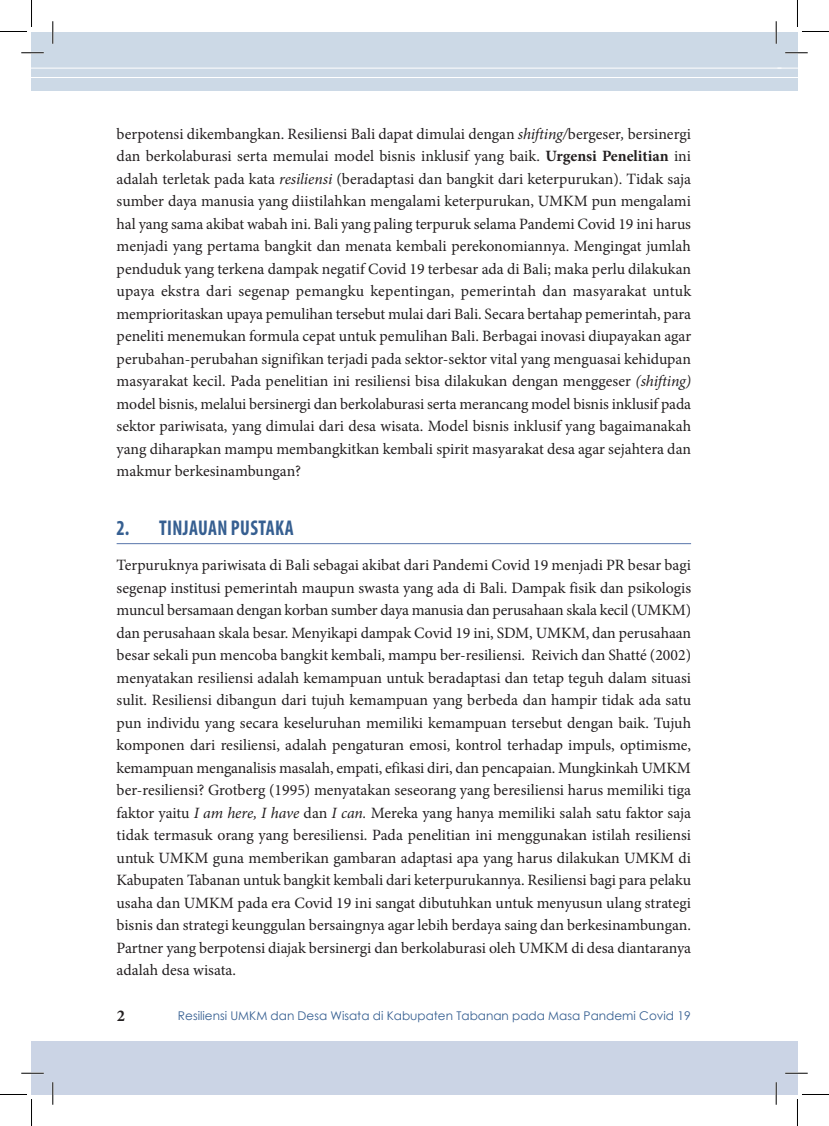
<style>
.page{position:relative;width:829px;height:1126px;background:#fff}
.page>*{position:absolute;margin:0;border:0;box-sizing:border-box;transform-origin:0 0}
.Sub_1{font:700 condensed 21.45px "Myriad Pro";letter-spacing:.02em;color:#365f91;scale:.91 1}
.t1{font:700 16.5px "Minion Pro";color:#231f20}
.Normal_2{font:15.75px/22.5px "Minion Pro";letter-spacing:-.005em;color:#231f20;text-align:justify}
.t2{font:12px "Century Gothic";color:#365f91}
.s1{font-style:italic}
.s2{font-weight:700}
</style>
<div class="page">
<div style="left:32px;top:32px;width:765px;height:59px;background:#ccd9e6"></div>
<hr style="left:32px;top:68px;width:749px;height:1px;background:#fff">
<svg style="left:777px;top:68px;width:20px;height:1px"></svg>
<hr style="left:32px;top:77px;width:749px;height:1px;background:#fff">
<svg style="left:781px;top:77px;width:16px;height:1px"></svg>
<div style="left:32px;top:1041px;width:765px;height:53px;background:#cbd4e5"></div>
<hr style="left:117px;top:543px;width:574px;height:1px;background:#5876ab">
<hr style="left:21px;top:52px;width:23px;height:2px;background:#fff">
<hr style="left:785px;top:52px;width:22px;height:2px;background:#fff">
<hr style="left:21px;top:1072px;width:23px;height:2px;background:#fff">
<hr style="left:785px;top:1072px;width:22px;height:2px;background:#fff">
<hr style="left:52px;top:21px;width:2px;height:23px;background:#fff">
<hr style="left:52px;top:1082px;width:2px;height:23px;background:#fff">
<hr style="left:775px;top:21px;width:2px;height:23px;background:#fff">
<hr style="left:775px;top:1082px;width:2px;height:23px;background:#fff">
<svg style="left:21px;top:53px;width:23px;height:1px"></svg>
<svg style="left:785px;top:53px;width:22px;height:1px"></svg>
<svg style="left:21px;top:1073px;width:23px;height:1px"></svg>
<svg style="left:785px;top:1073px;width:22px;height:1px"></svg>
<svg style="left:53px;top:21px;width:1px;height:23px"></svg>
<svg style="left:53px;top:1082px;width:1px;height:23px"></svg>
<svg style="left:775px;top:21px;width:1px;height:23px"></svg>
<svg style="left:775px;top:1082px;width:1px;height:23px"></svg>
<svg style="left:0;top:0;width:32px;height:32px"></svg>
<svg style="left:0;top:1094px;width:32px;height:32px"></svg>
<svg style="left:797px;top:0;width:31px;height:32px"></svg>
<svg style="left:797px;top:1094px;width:31px;height:32px"></svg>
<p class="Normal_2" style="left:117px;top:122px;width:576px">berpotensi dikembangkan. Resiliensi Bali dapat dimulai dengan <span class="s1">shifting/</span>bergeser<span class="s1">,</span> bersinergi dan berkolaburasi serta memulai model bisnis inklusif yang baik. <span class="s2">Urgensi Penelitian</span> ini adalah terletak pada kata <span class="s1">resiliensi</span> (beradaptasi dan bangkit dari keterpurukan). Tidak saja sumber daya manusia yang diistilahkan mengalami keterpurukan, UMKM pun mengalami hal yang sama akibat wabah ini. Bali yang paling terpuruk selama Pandemi Covid 19 ini harus menjadi yang pertama bangkit dan menata kembali perekonomiannya. Mengingat jumlah penduduk yang terkena dampak negatif Covid 19 terbesar ada di Bali; maka perlu dilakukan upaya ekstra dari segenap pemangku kepentingan, pemerintah dan masyarakat untuk memprioritaskan upaya pemulihan tersebut mulai dari Bali. Secara bertahap pemerintah, para peneliti menemukan formula cepat untuk pemulihan Bali. Berbagai inovasi diupayakan agar perubahan-perubahan signifikan terjadi pada sektor-sektor vital yang menguasai kehidupan masyarakat kecil. Pada penelitian ini resiliensi bisa dilakukan dengan menggeser <span class="s1">(shifting) </span>model bisnis, melalui bersinergi dan berkolaburasi serta merancang model bisnis inklusif pada sektor pariwisata, yang dimulai dari desa wisata. Model bisnis inklusif yang bagaimanakah yang diharapkan mampu membangkitkan kembali spirit masyarakat desa agar sejahtera dan makmur berkesinambungan?</p>
<p class="Sub_1" style="left:117px;top:514px;width:196px">2. TINJAUAN PUSTAKA</p>
<p class="Normal_2" style="left:117px;top:554px;width:576px">Terpuruknya pariwisata di Bali sebagai akibat dari Pandemi Covid 19 menjadi PR besar bagi segenap institusi pemerintah maupun swasta yang ada di Bali. Dampak fisik dan psikologis muncul bersamaan dengan korban sumber daya manusia dan perusahaan skala kecil (UMKM) dan perusahaan skala besar. Menyikapi dampak Covid 19 ini, SDM, UMKM, dan perusahaan besar sekali pun mencoba bangkit kembali, mampu ber-resiliensi. Reivich dan Shatté (2002) menyatakan resiliensi adalah kemampuan untuk beradaptasi dan tetap teguh dalam situasi sulit. Resiliensi dibangun dari tujuh kemampuan yang berbeda dan hampir tidak ada satu pun individu yang secara keseluruhan memiliki kemampuan tersebut dengan baik. Tujuh komponen dari resiliensi, adalah pengaturan emosi, kontrol terhadap impuls, optimisme, kemampuan menganalisis masalah, empati, efikasi diri, dan pencapaian. Mungkinkah UMKM ber-resiliensi? Grotberg (1995) menyatakan seseorang yang beresiliensi harus memiliki tiga faktor yaitu <span class="s1">I am here, I have</span> dan <span class="s1">I can.</span> Mereka yang hanya memiliki salah satu faktor saja tidak termasuk orang yang beresiliensi. Pada penelitian ini menggunakan istilah resiliensi untuk UMKM guna memberikan gambaran adaptasi apa yang harus dilakukan UMKM di Kabupaten Tabanan untuk bangkit kembali dari keterpurukannya. Resiliensi bagi para pelaku usaha dan UMKM pada era Covid 19 ini sangat dibutuhkan untuk menyusun ulang strategi bisnis dan strategi keunggulan bersaingnya agar lebih berdaya saing dan berkesinambungan.<br>Partner yang berpotensi diajak bersinergi dan berkolaburasi oleh UMKM di desa diantaranya adalah desa wisata.</p>
<p class="t1" style="left:117px;top:1004px;width:10px">2</p>
<p class="t2" style="left:178px;top:1007px;width:514px">Resiliensi UMKM dan Desa Wisata di Kabupaten Tabanan pada Masa Pandemi Covid 19</p>
</div>
